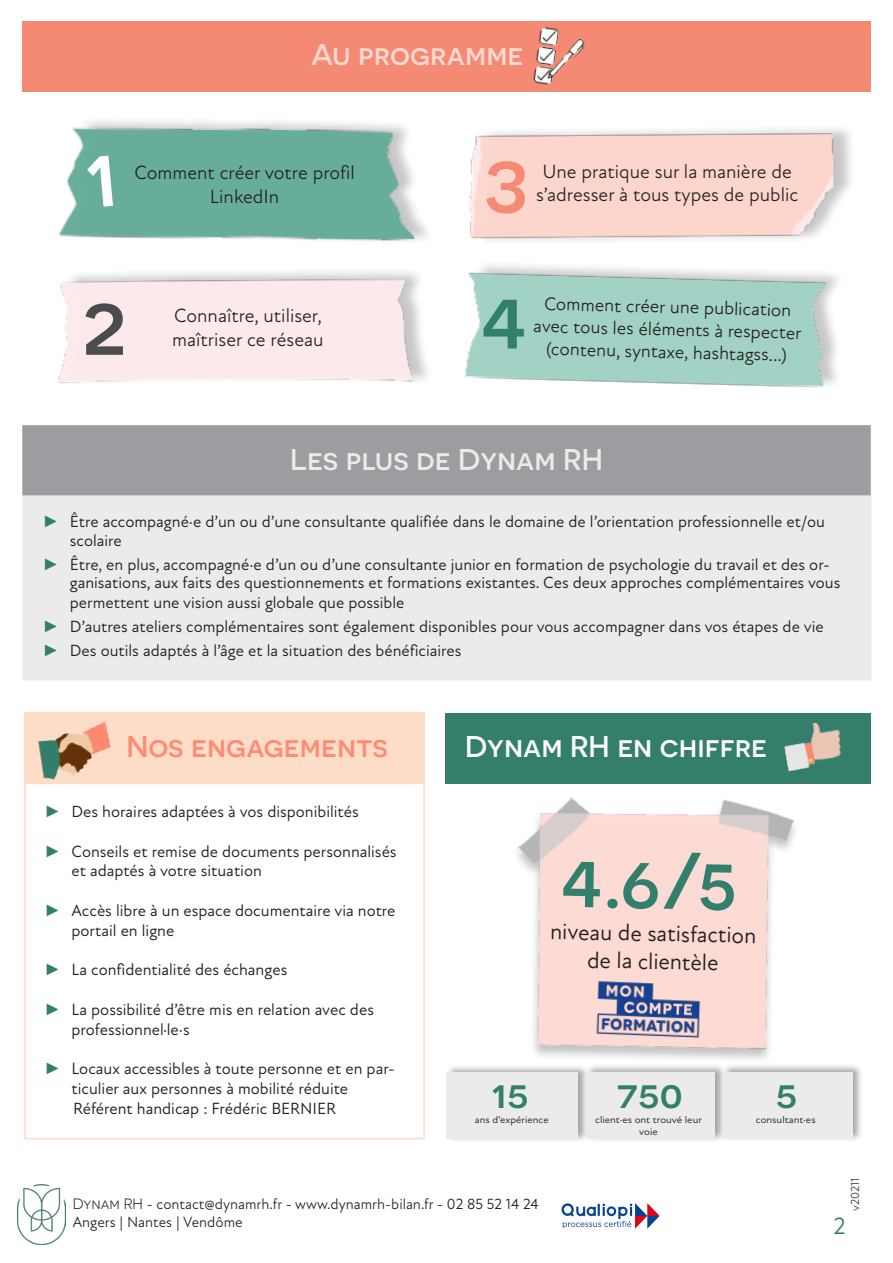
<style>
.page{position:relative;width:893px;height:1263px;background:#fff}
.page>*{position:absolute;margin:0;border:0;box-sizing:border-box;transform-origin:0 0}
.t1{font:500 90px "Novecentosanswide";color:#4b4c4d}
.t2{font:500 87px "Novecentosanswide";color:#327f6b}
.t3{font:500 80.7px "Novecentosanswide";color:#327f6b}
.t4{font:500 40.5px "Novecentosanswide";color:#327f6b;scale:1.07 1}
.t5{font:500 30px "Novecentosanswide";color:#ebebea}
.t6{font:500 30px "Novecentosanswide";color:#fff}
.t7{font:500 30px "Novecentosanswide";color:#ff8b72}
.t8{font:500 30px "Novecentosanswide";color:#ffd9d0}
.t9{font:24px "Atten New";color:#327f6b}
.t10{font:23.25px "Atten New";color:#231f20}
.t11{font:19.5px/23.4px "Atten New";color:#231f20;text-align:center}
.t12{font:18.75px "Atten New";color:#231f20}
.t13{font:16.5px/19.8px "Atten New";color:#231f20}
.t14{font:15px "Atten New";color:#231f20}
.t15{font:12px "Atten New";color:#4b4c4d}
.t16{font:9.9px "Atten New";color:#231f20;scale:1.07 1}
.s1{font-family:"Arial";font-weight:900;color:#327f6b}
.s2{font-family:"Novecentosanswide"}
</style>
<div class="page">
<img style="left:561px;top:1203px;width:99px;height:26px">
<img style="left:18px;top:1184px;width:48px;height:60px">
<div style="left:22px;top:21px;width:849px;height:70px;background:#f48a73"></div>
<img style="left:533px;top:27px;width:52px;height:58px">
<img style="left:58px;top:121px;width:367px;height:120px">
<img style="left:464px;top:269px;width:374px;height:119px">
<img style="left:425px;top:91px;width:446px;height:178px">
<img style="left:58px;top:258px;width:404px;height:125px">
<div style="left:22px;top:425px;width:849px;height:255px;background:#ebebea"></div>
<div style="left:22px;top:425px;width:849px;height:70px;background:#9b9da0;border:2px solid #9b9da0"></div>
<div style="left:24px;top:713px;width:401px;height:70px;background:#fddcc8"></div>
<img style="left:38px;top:721px;width:73px;height:59px">
<div style="left:24px;top:783px;width:401px;height:356px;border:2px solid #fddcc8"></div>
<img style="left:447px;top:783px;width:348px;height:277px">
<img style="left:586px;top:970px;width:126px;height:79px">
<div style="left:446px;top:1064px;width:143px;height:79px;background:#231f20;opacity:.4"></div>
<div style="left:446px;top:1072px;width:132px;height:67px;background:#ebebea"></div>
<div style="left:585px;top:1063px;width:142px;height:80px;background:#231f20;opacity:.4"></div>
<div style="left:586px;top:1072px;width:129px;height:67px;background:#ebebea"></div>
<div style="left:722px;top:1063px;width:141px;height:79px;background:#231f20;opacity:.4"></div>
<div style="left:723px;top:1072px;width:129px;height:67px;background:#ebebea"></div>
<div style="left:446px;top:713px;width:425px;height:70px;background:#347f6c"></div>
<img style="left:768px;top:722px;width:102px;height:68px">
<svg style="left:86px;top:156px;width:27px;height:52px"></svg>
<div style="left:486px;top:161px;width:39px;height:53px;background:#fcd6cd"></div>
<p class="t8" style="left:311px;top:37px;width:214px">Au programme</p>
<p class="t11" style="left:134px;top:161px;width:222px">Comment créer votre profil</p>
<p class="t11" style="left:210px;top:185px;width:71px">LinkedIn</p>
<p class="t11" style="left:536px;top:160px;width:264px">Une pratique sur la manière de s’adresser à tous types de public</p>
<p class="t1" style="left:82px;top:270px;width:46px">2</p>
<p class="t2" style="left:481px;top:266px;width:48px">4</p>
<p class="t11" style="left:174px;top:304px;width:149px">Connaître, utiliser,</p>
<p class="t11" style="left:172px;top:328px;width:153px">maîtriser ce réseau</p>
<p class="t12" style="left:544px;top:293px;width:249px;rotate:1deg">Comment créer une publication</p>
<p class="t12" style="left:533px;top:316px;width:270px;rotate:1deg">avec tous les éléments à respecter</p>
<p class="t12" style="left:546px;top:338px;width:242px;rotate:1deg">(contenu, syntaxe, hashtagss...)</p>
<p class="t5" style="left:290px;top:442px;width:314px">Les plus de Dynam RH</p>
<p class="t13" style="left:70px;top:511px;width:757px;text-indent:-27px"><span class="s1">►</span> Être accompagné·e d’un ou d’une consultante qualifiée dans le domaine de l’orientation professionnelle et/ou scolaire</p>
<p class="t13" style="left:70px;top:556px;width:772px;line-height:18px;text-indent:-27px"><span class="s1">►</span> Être, en plus, accompagné·e d’un ou d’une consultante junior en formation de psychologie du travail et des or&shy;ganisations, aux faits des questionnements et formations existantes. Ces deux approches complémentaires vous</p>
<p class="t13" style="left:70px;top:593px;width:336px">permettent une vision aussi globale que possible</p>
<p class="t13" style="left:43px;top:617px;width:782px"><span class="s1">►</span> D’autres ateliers complémentaires sont également disponibles pour vous accompagner dans vos étapes de vie</p>
<p class="t13" style="left:43px;top:641px;width:420px"><span class="s1">►</span> Des outils adaptés à l’âge et la situation des bénéficiaires</p>
<p class="t7" style="left:126px;top:729px;width:263px">Nos engagements</p>
<p class="t13" style="left:45px;top:802px;width:316px"><span class="s1">►</span> Des horaires adaptées à vos disponibilités</p>
<p class="t13" style="left:72px;top:841px;width:327px;text-indent:-27px"><span class="s1">►</span> Conseils et remise de documents personnalisés et adaptés à votre situation</p>
<p class="t13" style="left:72px;top:901px;width:325px;text-indent:-27px"><span class="s1">►</span> Accès libre à un espace documentaire via notre portail en ligne</p>
<p class="t13" style="left:45px;top:960px;width:244px"><span class="s1">►</span> La confidentialité des échanges</p>
<p class="t13" style="left:72px;top:1000px;width:304px;text-indent:-27px"><span class="s1">►</span> La possibilité d’être mis en relation avec des professionnel·le·s</p>
<p class="t13" style="left:72px;top:1059px;width:325px;text-indent:-27px"><span class="s1">►</span> Locaux accessibles à toute personne et en par&shy;ticulier aux personnes à mobilité réduite</p>
<p class="t13" style="left:73px;top:1099px;width:264px">Référent handicap : Frédéric BERNIER</p>
<p class="t6" style="left:465px;top:729px;width:303px">Dynam RH en chiffre</p>
<p class="t3" style="left:562px;top:831px;width:178px;rotate:1deg">4.6/5</p>
<p class="t10" style="left:550px;top:918px;width:208px;rotate:1deg">niveau de satisfaction</p>
<p class="t10" style="left:587px;top:946px;width:133px;rotate:1deg">de la clientèle</p>
<p class="t4" style="left:491px;top:1069px;width:37px">15</p>
<p class="t4" style="left:617px;top:1069px;width:63px">750</p>
<p class="t16" style="left:475px;top:1114px;width:71px">ans d’expérience</p>
<p class="t16" style="left:595px;top:1114px;width:101px">client·es ont trouvé leur</p>
<p class="t16" style="left:639px;top:1126px;width:19px">voie</p>
<p class="t4" style="left:775px;top:1069px;width:22px">5</p>
<p class="t16" style="left:756px;top:1113px;width:57px">consultant·es</p>
<p class="t15" style="left:848px;top:1211px;width:35px;rotate:-90deg">v20211</p>
<p class="t14" style="left:73px;top:1195px;width:468px"><span class="s2">Dynam RH</span> - contact@dynamrh.fr - www.dynamrh-bilan.fr - 02 85 52 14 24</p>
<p class="t14" style="left:73px;top:1213px;width:171px">Angers | Nantes | Vendôme</p>
<p class="t9" style="left:833px;top:1211px;width:14px">2</p>
</div>
